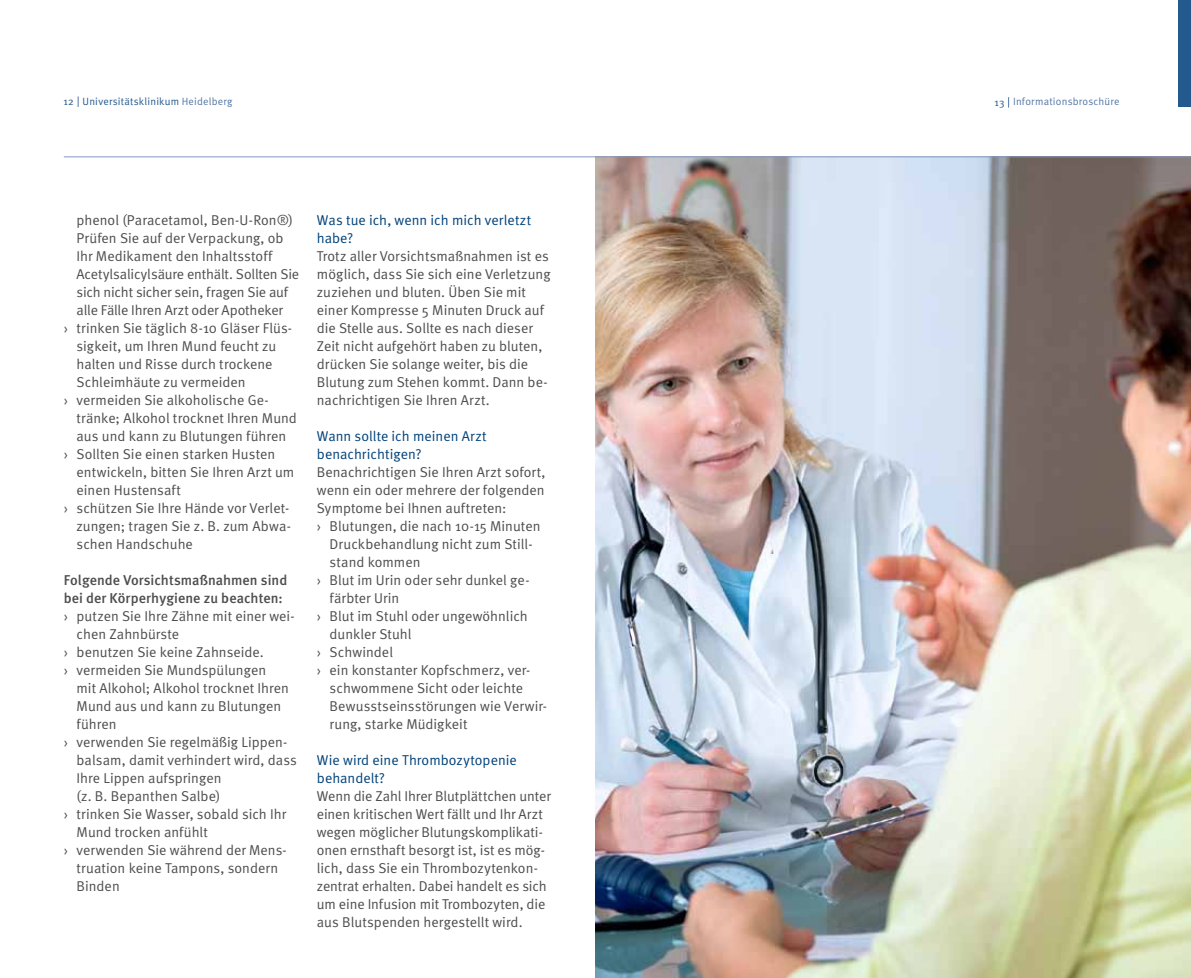
<style>
.page{position:relative;width:1191px;height:978px;background:#fff}
.page>*{position:absolute;margin:0;border:0;box-sizing:border-box;transform-origin:0 0}
.t1{font:14.25px/18px "Meta Normal";color:#4d4d4f}
.t2{font:14.25px/18px "Meta Normal";color:#00427a}
.t3{font:500 14.25px/18px "Meta";color:#4d4d4f}
.t4{font:10.5px "Meta Normal";letter-spacing:.025em;color:#24598e}
.t5{font:10.5px "Meta Normal";letter-spacing:.02em;color:#5576a5}
.s1{color:#5576a5}
.s2{color:#24598e}
</style>
<div class="page">
<div style="left:1178px;top:0;width:13px;height:106px;background:#24598e"></div>
<img style="left:595px;top:157px;width:596px;height:821px">
<hr style="left:64px;top:156px;width:1127px;height:1px;background:#8398be">
<p class="t4" style="left:64px;top:95px;width:170px">12 Universitätsklinikum <span class="s1">Heidelberg</span></p>
<p class="t5" style="left:994px;top:95px;width:126px"><span class="s2">13</span> Informationsbroschüre</p>
<p class="t1" style="left:77px;top:211px;width:218px">phenol (Paracetamol, Ben-U-Ron®)</p>
<p class="t1" style="left:77px;top:229px;width:208px">Prüfen Sie auf der Verpackung, ob</p>
<p class="t1" style="left:77px;top:247px;width:197px">Ihr Medikament den Inhaltsstoff</p>
<p class="t1" style="left:77px;top:265px;width:224px">Acetylsalicylsäure enthält. Sollten Sie</p>
<p class="t1" style="left:77px;top:283px;width:213px">sich nicht sicher sein, fragen Sie auf</p>
<p class="t1" style="left:77px;top:301px;width:208px">alle Fälle Ihren Arzt oder Apotheker</p>
<p class="t1" style="left:64px;top:319px;width:230px">› trinken Sie täglich 8-10 Gläser Flüs-</p>
<p class="t1" style="left:77px;top:337px;width:201px">sigkeit, um Ihren Mund feucht zu</p>
<p class="t1" style="left:77px;top:355px;width:197px">halten und Risse durch trockene</p>
<p class="t1" style="left:77px;top:373px;width:171px">Schleimhäute zu vermeiden</p>
<p class="t1" style="left:64px;top:391px;width:206px">› vermeiden Sie alkoholische Ge-</p>
<p class="t1" style="left:77px;top:409px;width:222px">tränke; Alkohol trocknet Ihren Mund</p>
<p class="t1" style="left:77px;top:427px;width:211px">aus und kann zu Blutungen führen</p>
<p class="t1" style="left:64px;top:445px;width:213px">› Sollten Sie einen starken Husten</p>
<p class="t1" style="left:77px;top:463px;width:219px">entwickeln, bitten Sie Ihren Arzt um</p>
<p class="t1" style="left:77px;top:481px;width:106px">einen Hustensaft</p>
<p class="t1" style="left:64px;top:499px;width:227px">› schützen Sie Ihre Hände vor Verlet-</p>
<p class="t1" style="left:77px;top:517px;width:216px">zungen; tragen Sie z. B. zum Abwa-</p>
<p class="t1" style="left:77px;top:535px;width:118px">schen Handschuhe</p>
<p class="t3" style="left:64px;top:571px;width:225px">Folgende Vorsichtsmaßnahmen sind bei der Körperhygiene zu beachten:</p>
<p class="t1" style="left:64px;top:607px;width:232px">› putzen Sie Ihre Zähne mit einer wei-</p>
<p class="t1" style="left:77px;top:625px;width:104px">chen Zahnbürste</p>
<p class="t1" style="left:64px;top:643px;width:201px">› benutzen Sie keine Zahnseide.</p>
<p class="t1" style="left:64px;top:661px;width:204px">› vermeiden Sie Mundspülungen</p>
<p class="t1" style="left:77px;top:679px;width:214px">mit Alkohol; Alkohol trocknet Ihren</p>
<p class="t1" style="left:77px;top:697px;width:206px">Mund aus und kann zu Blutungen</p>
<p class="t1" style="left:77px;top:715px;width:42px">führen</p>
<p class="t1" style="left:64px;top:733px;width:225px">› verwenden Sie regelmäßig Lippen-</p>
<p class="t1" style="left:77px;top:751px;width:222px">balsam, damit verhindert wird, dass</p>
<p class="t1" style="left:77px;top:769px;width:146px">Ihre Lippen aufspringen</p>
<p class="t1" style="left:77px;top:787px;width:145px">(z. B. Bepanthen Salbe)</p>
<p class="t1" style="left:64px;top:805px;width:224px">› trinken Sie Wasser, sobald sich Ihr</p>
<p class="t1" style="left:77px;top:823px;width:133px">Mund trocken anfühlt</p>
<p class="t1" style="left:64px;top:841px;width:224px">› verwenden Sie während der Mens-</p>
<p class="t1" style="left:77px;top:859px;width:203px">truation keine Tampons, sondern</p>
<p class="t1" style="left:77px;top:877px;width:45px">Binden</p>
<p class="t2" style="left:317px;top:211px;width:216px">Was tue ich, wenn ich mich verletzt habe?</p>
<p class="t1" style="left:317px;top:247px;width:235px">Trotz aller Vorsichtsmaßnahmen ist es möglich, dass Sie sich eine Verletzung zuziehen und bluten. Üben Sie mit einer Kompresse 5 Minuten Druck auf die Stelle aus. Sollte es nach dieser Zeit nicht aufgehört haben zu bluten, drücken Sie solange weiter, bis die Blutung zum Stehen kommt. Dann be&shy;nachrichtigen Sie Ihren Arzt.</p>
<p class="t2" style="left:317px;top:427px;width:171px">Wann sollte ich meinen Arzt benachrichtigen?</p>
<p class="t1" style="left:317px;top:463px;width:230px">Benachrichtigen Sie Ihren Arzt sofort,</p>
<p class="t1" style="left:317px;top:481px;width:229px">wenn ein oder mehrere der folgenden</p>
<p class="t1" style="left:317px;top:499px;width:191px">Symptome bei Ihnen auftreten:</p>
<p class="t1" style="left:317px;top:517px;width:225px">› Blutungen, die nach 10-15 Minuten</p>
<p class="t1" style="left:330px;top:535px;width:204px">Druckbehandlung nicht zum Still-</p>
<p class="t1" style="left:330px;top:553px;width:92px">stand kommen</p>
<p class="t1" style="left:317px;top:571px;width:214px">› Blut im Urin oder sehr dunkel ge-</p>
<p class="t1" style="left:330px;top:589px;width:71px">färbter Urin</p>
<p class="t1" style="left:317px;top:607px;width:212px">› Blut im Stuhl oder ungewöhnlich</p>
<p class="t1" style="left:330px;top:625px;width:83px">dunkler Stuhl</p>
<p class="t1" style="left:317px;top:643px;width:78px">› Schwindel</p>
<p class="t1" style="left:317px;top:661px;width:215px">› ein konstanter Kopfschmerz, ver-</p>
<p class="t1" style="left:330px;top:679px;width:195px">schwommene Sicht oder leichte</p>
<p class="t1" style="left:330px;top:697px;width:219px">Bewusstseinsstörungen wie Verwir-</p>
<p class="t1" style="left:330px;top:715px;width:139px">rung, starke Müdigkeit</p>
<p class="t2" style="left:317px;top:751px;width:201px">Wie wird eine Thrombozytopenie behandelt?</p>
<p class="t1" style="left:317px;top:787px;width:235px">Wenn die Zahl Ihrer Blutplättchen unter einen kritischen Wert fällt und Ihr Arzt wegen möglicher Blutungskomplikati&shy;onen ernsthaft besorgt ist, ist es mög&shy;lich, dass Sie ein Thrombozytenkon&shy;zentrat erhalten. Dabei handelt es sich um eine Infusion mit Trombozyten, die aus Blutspenden hergestellt wird.</p>
</div>
